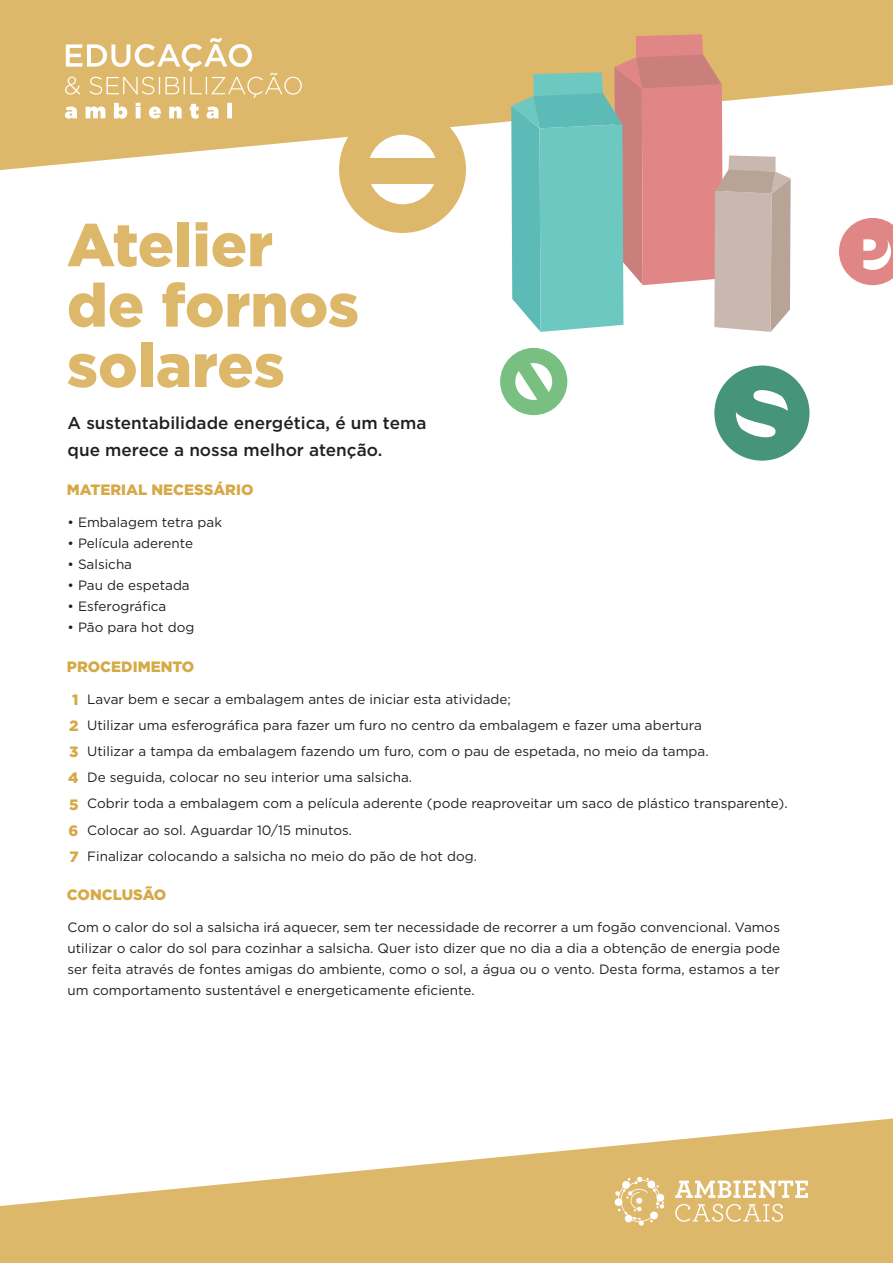
<style>
.page{position:relative;width:893px;height:1263px;background:#fff}
.page>*{position:absolute;margin:0;border:0;box-sizing:border-box;transform-origin:0 0}
.t1{font:900 60.45px "Gotham";color:#deb86a}
.t2{font:500 17.1px/26.7px "Gotham";color:#231f20}
.t3{font:900 15px "Gotham";color:#d6a947}
.t4{font:13.5px/21px "Gotham";color:#231f20;text-align:justify}
</style>
<div class="page">
<div style="left:500px;top:348px;width:67px;height:67px;background:#79bf82;border-radius:50%"></div>
<svg style="left:515px;top:363px;width:38px;height:37px"></svg>
<svg style="left:339px;top:170px;width:127px;height:63px"></svg>
<div style="left:353px;top:158px;width:99px;height:25px;background:#deb86a"></div>
<svg style="left:0;top:0;width:893px;height:170px;fill:#deb86a"></svg>
<svg style="left:714px;top:365px;width:95px;height:96px"></svg>
<svg style="left:839px;top:218px;width:54px;height:67px"></svg>
<svg style="left:511px;top:34px;width:280px;height:298px;background:#bbb7a9"></svg>
<svg style="left:0;top:1118px;width:893px;height:145px;fill:#deb86a"></svg>
<svg style="left:65px;top:38px;width:237px;height:81px;background:#e3c484"></svg>
<svg style="left:675px;top:1180px;width:133px;height:18px"></svg>
<svg style="left:675px;top:1204px;width:108px;height:18px;background:#e5c78a"></svg>
<svg style="left:614px;top:1176px;width:51px;height:50px;background:#e5c88c"></svg>
<p class="t1" style="left:67px;top:203px;width:208px">Atelier</p>
<p class="t1" style="left:67px;top:264px;width:294px">de fornos</p>
<p class="t1" style="left:67px;top:324px;width:219px">solares</p>
<p class="t2" style="left:68px;top:409px;width:360px">A sustentabilidade energética, é um tema que merece a nossa melhor atenção.</p>
<p class="t3" style="left:67px;top:480px;width:188px">MATERIAL NECESSÁRIO</p>
<p class="t4" style="left:68px;top:512px;width:156px">• Embalagem tetra pak</p>
<p class="t4" style="left:68px;top:533px;width:127px">• Película aderente</p>
<p class="t4" style="left:68px;top:554px;width:66px">• Salsicha</p>
<p class="t4" style="left:68px;top:575px;width:124px">• Pau de espetada</p>
<p class="t4" style="left:68px;top:596px;width:100px">• Esferográfica</p>
<p class="t4" style="left:68px;top:617px;width:128px">• Pão para hot dog</p>
<p class="t3" style="left:67px;top:656px;width:129px">PROCEDIMENTO</p>
<p class="t3" style="left:72px;top:689px;width:8px">1</p>
<p class="t3" style="left:69px;top:715px;width:11px">2</p>
<p class="t3" style="left:69px;top:742px;width:11px">3</p>
<p class="t3" style="left:68px;top:768px;width:12px">4</p>
<p class="t3" style="left:69px;top:794px;width:11px">5</p>
<p class="t3" style="left:69px;top:820px;width:11px">6</p>
<p class="t3" style="left:69px;top:846px;width:11px">7</p>
<p class="t4" style="left:87px;top:688px;width:425px">Lavar bem e secar a embalagem antes de iniciar esta atividade;</p>
<p class="t4" style="left:87px;top:714px;width:616px">Utilizar uma esferográfica para fazer um furo no centro da embalagem e fazer uma abertura</p>
<p class="t4" style="left:87px;top:740px;width:623px">Utilizar a tampa da embalagem fazendo um furo, com o pau de espetada, no meio da tampa.</p>
<p class="t4" style="left:87px;top:767px;width:326px">De seguida, colocar no seu interior uma salsicha.</p>
<p class="t4" style="left:87px;top:793px;width:702px">Cobrir toda a embalagem com a película aderente (pode reaproveitar um saco de plástico transparente).</p>
<p class="t4" style="left:87px;top:819px;width:266px">Colocar ao sol. Aguardar 10/15 minutos.</p>
<p class="t4" style="left:87px;top:845px;width:391px">Finalizar colocando a salsicha no meio do pão de hot dog.</p>
<p class="t3" style="left:67px;top:884px;width:101px">CONCLUSÃO</p>
<p class="t4" style="left:68px;top:916px;width:714px">Com o calor do sol a salsicha irá aquecer, sem ter necessidade de recorrer a um fogão convencional. Vamos utilizar o calor do sol para cozinhar a salsicha. Quer isto dizer que no dia a dia a obtenção de energia pode ser feita através de fontes amigas do ambiente, como o sol, a água ou o vento. Desta forma, estamos a ter um comportamento sustentável e energeticamente eficiente.</p>
</div>
